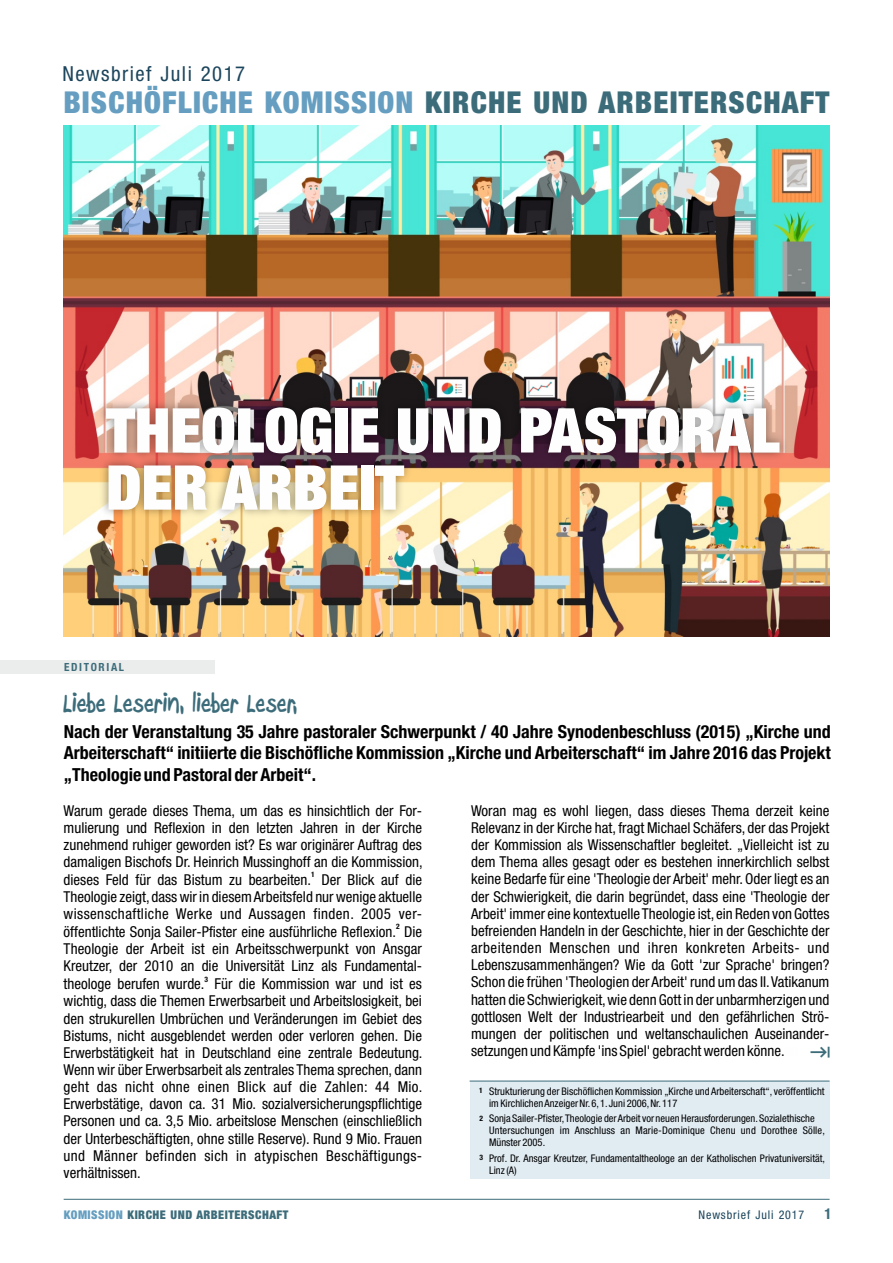
<style>
.page{position:relative;width:893px;height:1263px;background:#fff}
.page>*{position:absolute;margin:0;border:0;box-sizing:border-box;transform-origin:0 0}
.t1{font:900 condensed 61.8px/57.2px "Helvetica Neue";color:#fefefe}
.t2{font:900 condensed 30.15px "Helvetica Neue";letter-spacing:.04em;color:#3c6c7a}
.t3{font:700 28.95px "Boopee";color:#3c6c7a}
.t4{font:condensed 20.7px "Helvetica Neue LT Std";letter-spacing:.07em;color:#1b455c}
.t5{font:700 condensed 18px/21.3px "Helvetica Neue";color:#000;text-align:justify}
.t6{font:condensed 15px/17.1px "Helvetica Neue";color:#000;text-align:justify}
.t7{font:700 condensed 15px "Helvetica Neue LT Std";color:#3c6c7a}
.t8{font:900 condensed 12px "Helvetica Neue";letter-spacing:.04em;color:#3c6c7a}
.t9{font:condensed 12px "Helvetica Neue LT Std";letter-spacing:.07em;color:#1b455c}
.t10{font:700 condensed 11.25px "Helvetica Neue";letter-spacing:.145em;color:#3c6c7a}
.t11{font:condensed 10.5px/12px "Helvetica Neue";color:#000}
.t12{font:700 condensed 7.5px "Helvetica Neue";color:#000}
.s1{color:#659ec0}
.s2{color:#fefefe}
</style>
<div class="page">
<img style="left:64px;top:125px;width:765px;height:511px">
<hr style="left:64px;top:1199px;width:766px;height:1px;background:#3c6c7a">
<img style="left:91px;top:392px;width:704px;height:133px">
<div style="left:470px;top:1081px;width:360px;height:97px;background:#e0ebf2"></div>
<hr style="left:470px;top:1081px;width:360px;height:1px;background:#3c6c7a">
<div style="left:0;top:660px;width:214px;height:14px;background:#ebecec"></div>
<h3 class="t4" style="left:62px;top:66px;width:184px">Newsbrief Juli 2017</h3>
<h2 class="t2" style="left:63px;top:84px;width:767px"><span class="s1">BISCHÖFLICHE KOMISSION</span> KIRCHE UND ARBEITERSCHAFT</h2>
<h1 class="t1" style="left:106px;top:400px;width:675px">THEOLOGIE UND PASTORAL<br>DER ARBEIT</h1>
<p class="t10" style="left:64px;top:660px;width:61px">EDITORIAL</p>
<h3 class="t3" style="left:63px;top:692px;width:236px">Liebe Leserin, lieber Leser,</h3>
<p class="t5" style="left:64px;top:720px;width:769px">Nach der Veranstaltung 35 Jahre pastoraler Schwerpunkt / 40 Jahre Synodenbeschluss (2015) „Kirche und Arbeiterschaft“ initiierte die Bischöfliche Kommission „Kirche und Arbeiterschaft“ im Jahre 2016 das Projekt „Theologie und Pastoral der Arbeit“.</p>
<p class="t6" style="left:64px;top:802px;width:360px">Warum gerade dieses Thema, um das es hinsichtlich der For&shy;mulierung und Reflexion in den letzten Jahren in der Kirche zunehmend ruhiger geworden ist? Es war originärer Auftrag des damaligen Bischofs Dr. Heinrich Mussinghoff an die Kommission,</p>
<p class="t12" style="left:311px;top:870px;width:5px">1</p>
<p class="t6" style="left:64px;top:871px;width:360px">dieses Feld für das Bistum zu bearbeiten. Der Blick auf die Theologie zeigt, dass wir in diesem Arbeitsfeld nur wenige aktuelle wissenschaftliche Werke und Aussagen finden. 2005 ver-</p>
<p class="t12" style="left:396px;top:922px;width:5px">2</p>
<p class="t6" style="left:64px;top:923px;width:360px">öffentlichte Sonja Sailer-Pfister eine ausführliche Reflexion. Die Theologie der Arbeit ist ein Arbeitsschwerpunkt von Ansgar Kreutzer, der 2010 an die Universität Linz als Fundamental-</p>
<p class="t12" style="left:205px;top:974px;width:5px">3</p>
<p class="t6" style="left:64px;top:975px;width:360px">theologe berufen wurde. Für die Kommission war und ist es wichtig, dass die Themen Erwerbsarbeit und Arbeitslosigkeit, bei den strukurellen Umbrüchen und Veränderungen im Gebiet des Bistums, nicht ausgeblendet werden oder verloren gehen. Die Erwerbstätigkeit hat in Deutschland eine zentrale Bedeutung.<br>Wenn wir über Erwerbsarbeit als zentrales Thema sprechen, dann geht das nicht ohne einen Blick auf die Zahlen: 44 Mio.<br>Erwerbstätige, davon ca. 31 Mio. sozialversicherungspflichtige Personen und ca. 3,5 Mio. arbeitslose Menschen (einschließlich der Unterbeschäftigten, ohne stille Reserve). Rund 9 Mio. Frauen und Männer befinden sich in atypischen Beschäftigungs&shy;verhältnissen.</p>
<p class="t6" style="left:471px;top:802px;width:360px">Woran mag es wohl liegen, dass dieses Thema derzeit keine Relevanz in der Kirche hat, fragt Michael Schäfers, der das Projekt der Kommission als Wissenschaftler begleitet. „Vielleicht ist zu dem Thema alles gesagt oder es bestehen innerkirchlich selbst keine Bedarfe für eine 'Theologie der Arbeit' mehr.Oder liegt es an der Schwierigkeit, die darin begründet, dass eine 'Theologie der Arbeit' immer eine kontextuelle Theologie ist, ein Reden von Gottes befreienden Handeln in der Geschichte, hier in der Geschichte der arbeitenden Menschen und ihren konkreten Arbeits- und Lebenszusammenhängen? Wie da Gott 'zur Sprache' bringen?<br>Schon die frühen 'Theologien der Arbeit' rund um das II.Vatikanum hatten die Schwierigkeit,wie denn Gott in der unbarmherzigen und gottlosen Welt der Industriearbeit und den gefährlichen Strö&shy;mungen der politischen und weltanschaulichen<span class="s2">n</span>Auseinander&shy;setzungen und Kämpfe 'ins Spiel' gebracht werden könne.<span class="s2">nn</span></p>
<p class="t11" style="left:489px;top:1085px;width:337px">Strukturierung der Bischöflichen Kommission „Kirche und Arbeiterschaft“, veröffentlicht im Kirchlichen Anzeiger Nr.6,1.Juni 2006,Nr.117</p>
<p class="t11" style="left:489px;top:1112px;width:337px">Sonja Sailer-Pfister,Theologie der Arbeit vor neuen Herausforderungen.Sozialethische<br>Untersuchungen im Anschluss an Marie-Dominique Chenu und Dorothee Sölle,<br>Münster 2005.</p>
<p class="t11" style="left:489px;top:1152px;width:337px">Prof. Dr. Ansgar Kreutzer, Fundamentaltheologe an der Katholischen Privatuniversität,<br>Linz (A)</p>
<p class="t12" style="left:479px;top:1086px;width:5px">1</p>
<p class="t12" style="left:479px;top:1113px;width:5px">2</p>
<p class="t12" style="left:479px;top:1153px;width:5px">3</p>
<p class="t8" style="left:64px;top:1208px;width:226px"><span class="s1">KOMISSION</span> KIRCHE UND ARBEITERSCHAFT</p>
<p class="t9" style="left:699px;top:1210px;width:107px">Newsbrief Juli 2017</p>
<p class="t7" style="left:824px;top:1208px;width:9px">1</p>
</div>
